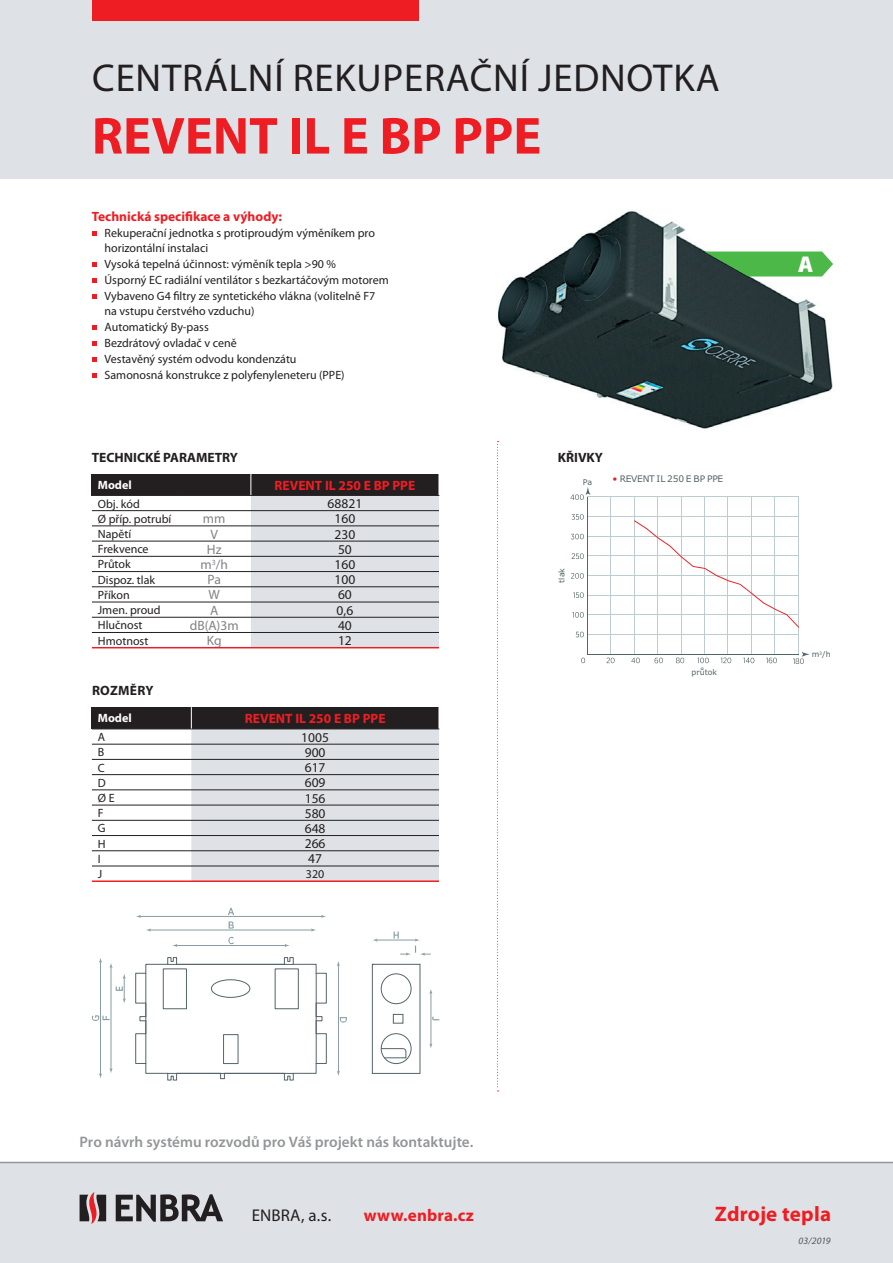
<style>
.page{position:relative;width:893px;height:1263px;background:#fff}
.page>*{position:absolute;margin:0;border:0;box-sizing:border-box;transform-origin:0 0}
.t1{font:700 52.5px "Myriad Pro";color:#ee1d23}
.t2{font:39px "Myriad Pro";letter-spacing:.02em;color:#231f20}
.t3{font:700 21px "Myriad Pro";letter-spacing:.01em;color:#ee1d23}
.t4{font:700 17.1px "Myriad Pro";letter-spacing:.01em;color:#ee1d23}
.t5{font:17.1px "Myriad Pro";letter-spacing:.005em;color:#231f20}
.t6{font:600 15.3px "Myriad Pro";color:#939598}
.t7{font:700 13.5px "Myriad Pro";color:#ee1d23}
.t8{font:13.5px "Myriad Pro";color:#231f20}
.t9{font:700 13.5px "Myriad Pro";color:#231f20}
.t10{font:13.5px "Myriad Pro";color:#808285}
.t11{font:700 13.5px "Myriad Pro";letter-spacing:.02em;color:#231f20}
.t12{font:12px/16px "Myriad Pro";color:#231f20}
.t13{font:700 12px "Myriad Pro";color:#fff}
.t14{font:italic 9.75px "Myriad Pro";letter-spacing:-.005em;color:#57585a}
.t15{font:9px "Verdana";letter-spacing:-.015em;color:#546569}
.t16{font:7.8px "Verdana";color:#546569}
.s1{color:#ee1d23}
</style>
<div class="page">
<div style="left:0;top:0;width:893px;height:179px;background:#dee2e6"></div>
<div style="left:92px;top:0;width:327px;height:21px;background:#ee1d23"></div>
<svg style="left:92px;top:231px;width:5px;height:5px"></svg>
<svg style="left:92px;top:262px;width:5px;height:5px"></svg>
<svg style="left:92px;top:278px;width:5px;height:5px"></svg>
<svg style="left:92px;top:294px;width:5px;height:5px"></svg>
<svg style="left:92px;top:325px;width:5px;height:5px"></svg>
<svg style="left:92px;top:341px;width:5px;height:5px"></svg>
<svg style="left:92px;top:357px;width:5px;height:5px"></svg>
<svg style="left:92px;top:373px;width:5px;height:5px"></svg>
<div style="left:0;top:1162px;width:893px;height:101px;background:#dee2e6"></div>
<svg style="left:116px;top:1194px;width:107px;height:28px;background:#78787a"></svg>
<svg style="left:80px;top:1192px;width:26px;height:32px"></svg>
<img style="left:497px;top:211px;width:336px;height:218px">
<svg style="left:92px;top:474px;width:348px;height:173px"></svg>
<hr style="left:92px;top:647px;width:347px;height:1px;background:#ee1d23">
<svg style="left:92px;top:707px;width:348px;height:173px"></svg>
<hr style="left:92px;top:880px;width:347px;height:2px;background:#ee1d23">
<svg style="left:136px;top:908px;width:190px;height:23px"></svg>
<svg style="left:172px;top:937px;width:118px;height:10px"></svg>
<svg style="left:373px;top:931px;width:57px;height:25px"></svg>
<svg style="left:429px;top:989px;width:10px;height:59px"></svg>
<svg style="left:337px;top:961px;width:10px;height:115px"></svg>
<div style="left:316px;top:1033px;width:11px;height:31px;border:1px solid #546569"></div>
<div style="left:316px;top:973px;width:11px;height:30px;border:1px solid #546569"></div>
<svg style="left:317px;top:1003px;width:5px;height:31px"></svg>
<div style="left:135px;top:1033px;width:11px;height:31px;border:1px solid #546569"></div>
<svg style="left:220px;top:1074px;width:5px;height:5px"></svg>
<svg style="left:145px;top:1062px;width:32px;height:19px"></svg>
<svg style="left:284px;top:1062px;width:33px;height:19px"></svg>
<div style="left:135px;top:973px;width:11px;height:30px;border:1px solid #546569"></div>
<svg style="left:139px;top:1003px;width:7px;height:31px"></svg>
<svg style="left:284px;top:957px;width:33px;height:17px"></svg>
<svg style="left:145px;top:957px;width:32px;height:17px"></svg>
<div style="left:223px;top:1034px;width:15px;height:30px;border:1px solid #546569"></div>
<div style="left:275px;top:969px;width:24px;height:40px;border:1px solid #546569"></div>
<div style="left:163px;top:969px;width:24px;height:40px;border:1px solid #546569"></div>
<hr style="left:168px;top:1073px;width:125px;height:1px;background:#546569">
<hr style="left:168px;top:964px;width:125px;height:1px;background:#546569">
<hr style="left:316px;top:973px;width:1px;height:90px;background:#546569">
<hr style="left:146px;top:973px;width:1px;height:90px;background:#546569">
<div style="left:372px;top:964px;width:48px;height:110px;border:1px solid #546569"></div>
<div style="left:393px;top:1014px;width:10px;height:9px;border:1px solid #546569"></div>
<div style="left:211px;top:979px;width:39px;height:18px;border:1px solid #546569;border-radius:50%"></div>
<div style="left:381px;top:973px;width:30px;height:31px;border:1px solid #546569;border-radius:50%"></div>
<div style="left:381px;top:1033px;width:30px;height:31px;border:1px solid #546569;border-radius:50%"></div>
<svg style="left:381px;top:1048px;width:25px;height:10px"></svg>
<svg style="left:92px;top:958px;width:34px;height:121px"></svg>
<svg style="left:497px;top:441px;width:2px;height:650px"></svg>
<svg style="left:570px;top:487px;width:240px;height:177px"></svg>
<svg style="left:704px;top:252px;width:129px;height:24px;background:#4da44c"></svg>
<h2 class="t2" style="left:92px;top:63px;width:629px">CENTRÁLNÍ REKUPERAČNÍ JEDNOTKA</h2>
<h1 class="t1" style="left:92px;top:116px;width:451px">REVENT IL E BP PPE</h1>
<p class="t7" style="left:92px;top:212px;width:192px">Technická specifikace a výhody:</p>
<p class="t12" style="left:105px;top:227px;width:272px;line-height:14.4px">Rekuperační jednotka s protiproudým výměníkem pro horizontální instalaci</p>
<p class="t12" style="left:105px;top:257px;width:286px">Vysoká tepelná účinnost: výměník tepla &gt;90 %<br>Úsporný EC radiální ventilátor s bezkartáčovým motorem<br>Vybaveno G4 filtry ze syntetického vlákna (volitelně F7</p>
<p class="t12" style="left:105px;top:303px;width:241px">na vstupu čerstvého vzduchu)<br>Automatický By-pass<br>Bezdrátový ovladač v ceně<br>Vestavěný systém odvodu kondenzátu<br>Samonosná konstrukce z polyfenyleneteru (PPE)</p>
<p class="t9" style="left:92px;top:453px;width:148px">TECHNICKÉ PARAMETRY</p>
<p class="t9" style="left:558px;top:453px;width:46px">KŘIVKY</p>
<p class="t13" style="left:98px;top:480px;width:35px">Model</p>
<p class="t7" style="left:275px;top:480px;width:142px">REVENT IL 250 E BP PPE</p>
<p class="t12" style="left:98px;top:496px;width:43px">Obj. kód</p>
<p class="t8" style="left:328px;top:498px;width:36px">68821</p>
<p class="t12" style="left:98px;top:512px;width:75px">Ø příp. potrubí</p>
<p class="t10" style="left:203px;top:514px;width:24px">mm</p>
<p class="t8" style="left:335px;top:514px;width:22px">160</p>
<p class="t12" style="left:98px;top:527px;width:35px">Napětí</p>
<p class="t10" style="left:210px;top:529px;width:9px">V</p>
<p class="t8" style="left:335px;top:529px;width:22px">230</p>
<p class="t12" style="left:98px;top:542px;width:52px">Frekvence</p>
<p class="t10" style="left:207px;top:544px;width:16px">Hz</p>
<p class="t8" style="left:338px;top:544px;width:15px">50</p>
<p class="t12" style="left:98px;top:557px;width:34px">Průtok</p>
<p class="t10" style="left:200px;top:559px;width:29px">m<sup>3</sup>/h</p>
<p class="t8" style="left:335px;top:559px;width:22px">160</p>
<p class="t12" style="left:98px;top:572px;width:59px">Dispoz. tlak</p>
<p class="t10" style="left:208px;top:575px;width:15px">Pa</p>
<p class="t8" style="left:335px;top:575px;width:22px">100</p>
<p class="t12" style="left:98px;top:588px;width:33px">Příkon</p>
<p class="t10" style="left:208px;top:590px;width:13px">W</p>
<p class="t8" style="left:338px;top:590px;width:15px">60</p>
<p class="t12" style="left:98px;top:603px;width:64px">Jmen. proud</p>
<p class="t10" style="left:210px;top:605px;width:10px">A</p>
<p class="t8" style="left:337px;top:605px;width:18px">0,6</p>
<p class="t12" style="left:98px;top:618px;width:46px">Hlučnost</p>
<p class="t10" style="left:190px;top:620px;width:50px">dB(A)3m</p>
<p class="t8" style="left:338px;top:620px;width:15px">40</p>
<p class="t12" style="left:98px;top:633px;width:52px">Hmotnost</p>
<p class="t10" style="left:207px;top:636px;width:16px">Kg</p>
<p class="t8" style="left:338px;top:636px;width:15px">12</p>
<p class="t11" style="left:92px;top:686px;width:63px">ROZMĚRY</p>
<p class="t13" style="left:98px;top:714px;width:35px">Model</p>
<p class="t7" style="left:245px;top:713px;width:142px">REVENT IL 250 E BP PPE</p>
<p class="t12" style="left:98px;top:730px;width:9px">A</p>
<p class="t8" style="left:301px;top:732px;width:29px">1005</p>
<p class="t12" style="left:98px;top:745px;width:8px">B</p>
<p class="t8" style="left:305px;top:747px;width:22px">900</p>
<p class="t12" style="left:98px;top:760px;width:8px">C</p>
<p class="t8" style="left:305px;top:762px;width:22px">617</p>
<p class="t12" style="left:98px;top:776px;width:9px">D</p>
<p class="t8" style="left:305px;top:778px;width:22px">609</p>
<p class="t12" style="left:98px;top:791px;width:18px">Ø E</p>
<p class="t8" style="left:305px;top:793px;width:22px">156</p>
<p class="t12" style="left:98px;top:806px;width:7px">F</p>
<p class="t8" style="left:305px;top:808px;width:22px">580</p>
<p class="t12" style="left:98px;top:821px;width:9px">G</p>
<p class="t8" style="left:305px;top:823px;width:22px">648</p>
<p class="t12" style="left:98px;top:836px;width:9px">H</p>
<p class="t8" style="left:305px;top:839px;width:22px">266</p>
<p class="t12" style="left:98px;top:852px;width:4px">I</p>
<p class="t8" style="left:308px;top:854px;width:15px">47</p>
<p class="t12" style="left:98px;top:867px;width:6px">J</p>
<p class="t12" style="left:306px;top:867px;width:20px">320</p>
<p class="t16" style="left:583px;top:478px;width:11px">Pa</p>
<p class="t16" style="left:557px;top:583px;width:16px;rotate:-90deg">tlak</p>
<p class="t15" style="left:612px;top:473px;width:112px"><span class="s1">•</span> REVENT IL 250 E BP PPE</p>
<p class="t16" style="left:692px;top:668px;width:27px">průtok</p>
<p class="t16" style="left:812px;top:650px;width:21px">m<sup>3</sup>/h</p>
<p class="t6" style="left:80px;top:1136px;width:395px">Pro návrh systému rozvodů pro Váš projekt nás kontaktujte.</p>
<h3 class="t5" style="left:252px;top:1209px;width:81px">ENBRA, a.s.</h3>
<h3 class="t4" style="left:364px;top:1209px;width:112px">www.enbra.cz</h3>
<h3 class="t3" style="left:715px;top:1206px;width:118px">Zdroje tepla</h3>
<p class="t14" style="left:799px;top:1237px;width:34px">03/2019</p>
</div>
